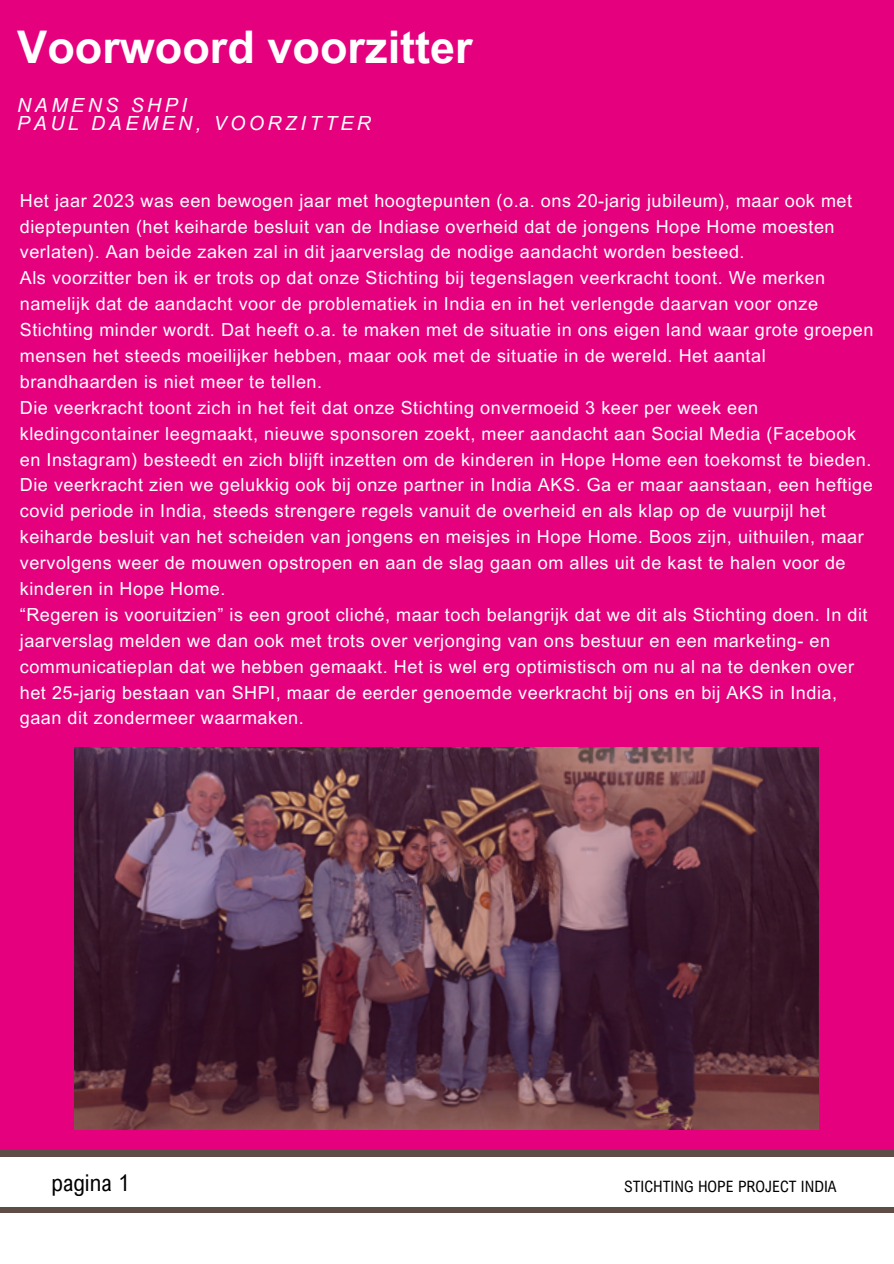
<style>
.page{position:relative;width:894px;height:1264px;background:#fff}
.page>*{position:absolute;margin:0;border:0;box-sizing:border-box;transform-origin:0 0}
.t1{font:700 45px "Arial MT Pro";color:#fff}
.t2{font:23.1px "Arial Nova Cond";color:#000}
.t3{font:italic 19.5px/18px "Arial MT Pro";letter-spacing:.18em;color:#fff}
.t4{font:18px/25.8px "Arial MT Pro";letter-spacing:.03em;color:#fff}
.t5{font:15.6px "Arial Nova Cond";color:#000}
</style>
<div class="page">
<div style="left:0;top:0;width:893px;height:1153px;background:#e5007e"></div>
<div style="left:0;top:1150px;width:893px;height:6px;background:#5d4d46"></div>
<div style="left:0;top:1206px;width:893px;height:6px;background:#5d4d46"></div>
<img style="left:75px;top:747px;width:743px;height:382px">
<p class="t1" style="left:17px;top:30px;width:457px">Voorwoord voorzitter</p>
<h1 class="t3" style="left:17px;top:99px;width:355px">NAMENS SHPI<br>PAUL DAEMEN, VOORZITTER</h1>
<h3 class="t4" style="left:20px;top:190px;width:854px">Het jaar 2023 was een bewogen jaar met hoogtepunten (o.a. ons 20-jarig jubileum), maar ook met dieptepunten (het keiharde besluit van de Indiase overheid dat de jongens Hope Home moesten verlaten). Aan beide zaken zal in dit jaarverslag de nodige aandacht worden besteed.<br>Als voorzitter ben ik er trots op dat onze Stichting bij tegenslagen veerkracht toont. We merken namelijk dat de aandacht voor de problematiek in India en in het verlengde daarvan voor onze Stichting minder wordt. Dat heeft o.a. te maken met de situatie in ons eigen land waar grote groepen mensen het steeds moeilijker hebben, maar ook met de situatie in de wereld. Het aantal brandhaarden is niet meer te tellen.<br>Die veerkracht toont zich in het feit dat onze Stichting onvermoeid 3 keer per week een kledingcontainer leegmaakt, nieuwe sponsoren zoekt, meer aandacht aan Social Media (Facebook en Instagram) besteedt en zich blijft inzetten om de kinderen in Hope Home een toekomst te bieden.<br>Die veerkracht zien we gelukkig ook bij onze partner in India AKS. Ga er maar aanstaan, een heftige covid periode in India, steeds strengere regels vanuit de overheid en als klap op de vuurpijl het keiharde besluit van het scheiden van jongens en meisjes in Hope Home. Boos zijn, uithuilen, maar vervolgens weer de mouwen opstropen en aan de slag gaan om alles uit de kast te halen voor de kinderen in Hope Home.<br>“Regeren is vooruitzien” is een groot cliché, maar toch belangrijk dat we dit als Stichting doen. In dit jaarverslag melden we dan ook met trots over verjonging van ons bestuur en een marketing- en communicatieplan dat we hebben gemaakt. Het is wel erg optimistisch om nu al na te denken over het 25-jarig bestaan van SHPI, maar de eerder genoemde veerkracht bij ons en bij AKS in India, gaan dit zondermeer waarmaken.</h3>
<h4 class="t2" style="left:51px;top:1167px;width:80px">pagina 1</h4>
<p class="t5" style="left:624px;top:1176px;width:214px">STICHTING HOPE PROJECT INDIA</p>
</div>
